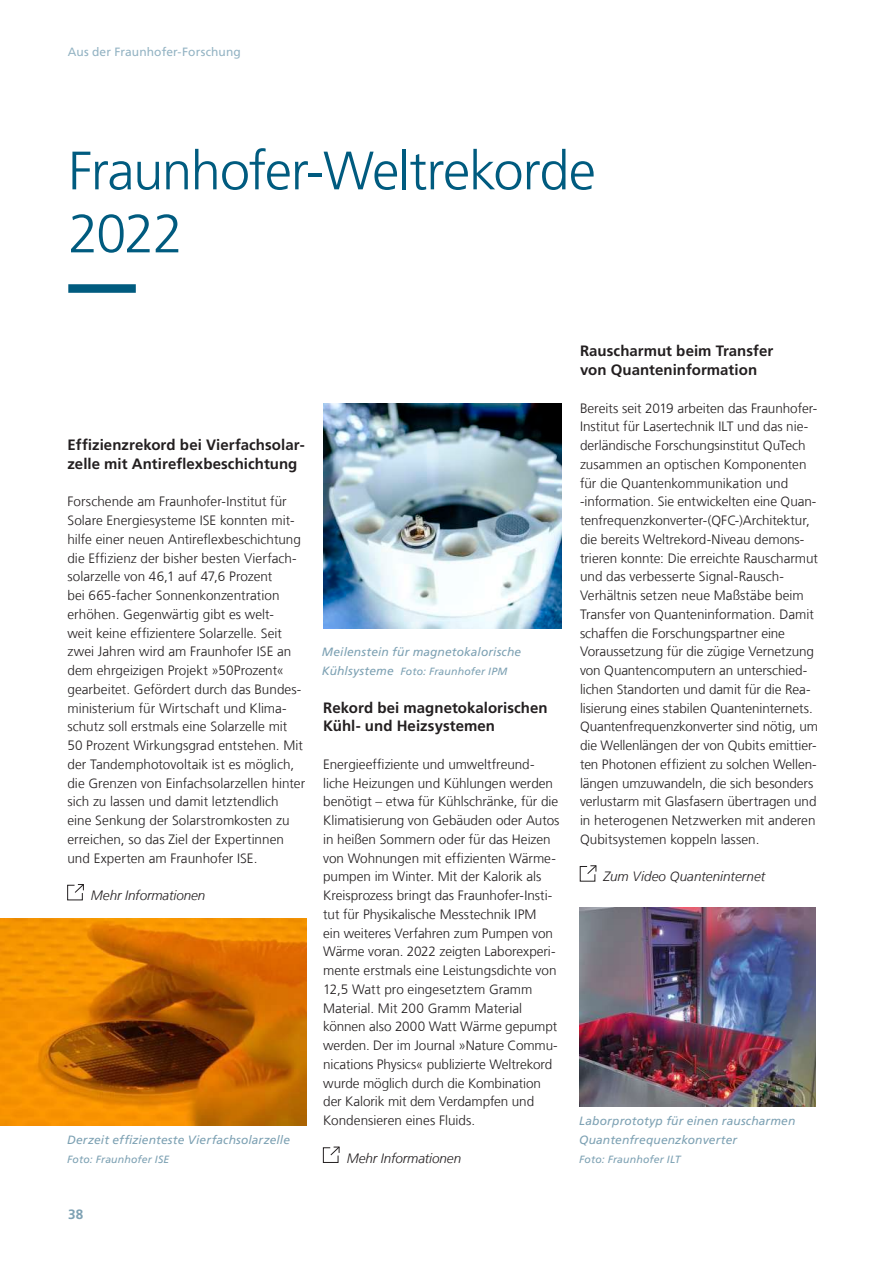
<style>
.page{position:relative;width:893px;height:1263px;background:#fff}
.page>*{position:absolute;margin:0;border:0;box-sizing:border-box;transform-origin:0 0}
.t1{font:300 54px/63px "Frutiger LT Com";letter-spacing:-.025em;color:#005b7f}
.t2{font:700 15px/18.8px "Frutiger LT Com";letter-spacing:.005em;color:#231f20}
.t3{font:300 13.5px/18.8px "Frutiger LT Com";color:#231f20}
.t4{font:italic 300 13.5px "Frutiger LT Com";letter-spacing:-.005em;color:#231f20}
.t5{font:700 13.5px "Frutiger LT Com";color:#7da1b3}
.t6{font:italic 12px/18.8px "Frutiger LT Com";letter-spacing:.015em;color:#7da1b3}
.t7{font:12px "Frutiger LT Com";letter-spacing:.01em;color:#93b3c3}
.t8{font:italic 10.5px "Frutiger LT Com";letter-spacing:.02em;color:#7da1b3}
.s1{font-size:12px}
</style>
<div class="page">
<svg style="left:68px;top:284px;width:68px;height:9px"></svg>
<svg style="left:323px;top:1146px;width:17px;height:17px"></svg>
<svg style="left:67px;top:884px;width:17px;height:16px"></svg>
<img style="left:0;top:919px;width:306px;height:206px">
<img style="left:323px;top:403px;width:238px;height:225px">
<img style="left:579px;top:908px;width:237px;height:198px">
<svg style="left:580px;top:865px;width:16px;height:16px"></svg>
<p class="t7" style="left:68px;top:45px;width:175px">Aus der Fraunhofer-Forschung</p>
<h1 class="t1" style="left:68px;top:140px;width:529px">Fraunhofer-Weltrekorde<br>2022</h1>
<p class="t2" style="left:67px;top:436px;width:239px">Effizienzrekord bei Vierfachsolar&shy;zelle mit Antireflexbeschichtung</p>
<p class="t3" style="left:67px;top:492px;width:239px">Forschende am Fraunhofer-Institut für Solare Energiesysteme ISE konnten mit&shy;hilfe einer neuen Antireflexbeschichtung die Effizienz der bisher besten Vierfach&shy;solarzelle von 46,1 auf 47,6 Prozent<br>bei 665-facher Sonnenkonzentration erhöhen. Gegenwärtig gibt es welt-<br>weit keine effizientere Solarzelle. Seit zwei Jahren wird am Fraunhofer ISE an dem ehrgeizigen Projekt »50Prozent« gearbeitet. Gefördert durch das Bundes&shy;ministerium für Wirtschaft und Klima&shy;schutz soll erstmals eine Solarzelle mit 50 Prozent Wirkungsgrad entstehen. Mit der Tandemphotovoltaik ist es möglich, die Grenzen von Einfachsolarzellen hinter sich zu lassen und damit letztendlich eine Senkung der Solarstromkosten zu erreichen, so das Ziel der Expertinnen und Experten am Fraunhofer ISE.</p>
<p class="t4" style="left:91px;top:887px;width:116px">Mehr Informationen</p>
<p class="t6" style="left:67px;top:1130px;width:224px">Derzeit effizienteste Vierfachsolarzelle</p>
<p class="t8" style="left:67px;top:1153px;width:104px">Foto: Fraunhofer ISE</p>
<p class="t6" style="left:322px;top:643px;width:201px">Meilenstein für magnetokalorische</p>
<p class="t8" style="left:322px;top:665px;width:187px"><span class="s1">Kühlsysteme</span> Foto: Fraunhofer IPM</p>
<p class="t2" style="left:323px;top:698px;width:226px">Rekord bei magnetokalorischen<br>Kühl- und Heizsystemen</p>
<p class="t3" style="left:323px;top:755px;width:238px">Energieeffiziente und umweltfreund&shy;liche Heizungen und Kühlungen werden benötigt – etwa für Kühlschränke, für die Klimatisierung von Gebäuden oder Autos in heißen Sommern oder für das Heizen von Wohnungen mit effizienten Wärme&shy;pumpen im Winter. Mit der Kalorik als Kreisprozess bringt das Fraunhofer-Insti&shy;tut für Physikalische Messtechnik IPM<br>ein weiteres Verfahren zum Pumpen von Wärme voran. 2022 zeigten Laborexperi&shy;mente erstmals eine Leistungsdichte von 12,5 Watt pro eingesetztem Gramm Material. Mit 200 Gramm Material können also 2000 Watt Wärme gepumpt werden. Der im Journal »Nature Commu&shy;nications Physics« publizierte Weltrekord wurde möglich durch die Kombination der Kalorik mit dem Verdampfen und Kondensieren eines Fluids.</p>
<p class="t4" style="left:347px;top:1150px;width:116px">Mehr Informationen</p>
<p class="t5" style="left:68px;top:1207px;width:17px">38</p>
<p class="t2" style="left:580px;top:342px;width:195px">Rauscharmut beim Transfer von Quanteninformation</p>
<p class="t3" style="left:580px;top:399px;width:240px">Bereits seit 2019 arbeiten das Fraunhofer-Institut für Lasertechnik ILT und das nie&shy;derländische Forschungsinstitut QuTech zusammen an optischen Komponenten für die Quantenkommunikation und -information. Sie entwickelten eine Quan&shy;tenfrequenzkonverter-(QFC-)Architektur, die bereits Weltrekord-Niveau demons&shy;trieren konnte: Die erreichte Rauscharmut und das verbesserte Signal-Rausch-Verhältnis setzen neue Maßstäbe beim Transfer von Quanteninformation. Damit schaffen die Forschungspartner eine Voraussetzung für die zügige Vernetzung von Quantencomputern an unterschied&shy;lichen Standorten und damit für die Rea&shy;lisierung eines stabilen Quanteninternets.<br>Quantenfrequenzkonverter sind nötig, um die Wellenlängen der von Qubits emittier&shy;ten Photonen effizient zu solchen Wellen&shy;längen umzuwandeln, die sich besonders verlustarm mit Glasfasern übertragen und in heterogenen Netzwerken mit anderen Qubitsystemen koppeln lassen.</p>
<p class="t4" style="left:603px;top:869px;width:163px">Zum Video Quanteninternet</p>
<p class="t6" style="left:579px;top:1112px;width:218px">Laborprototyp für einen rauscharmen<br>Quantenfrequenzkonverter</p>
<p class="t8" style="left:579px;top:1153px;width:103px">Foto: Fraunhofer ILT</p>
</div>
